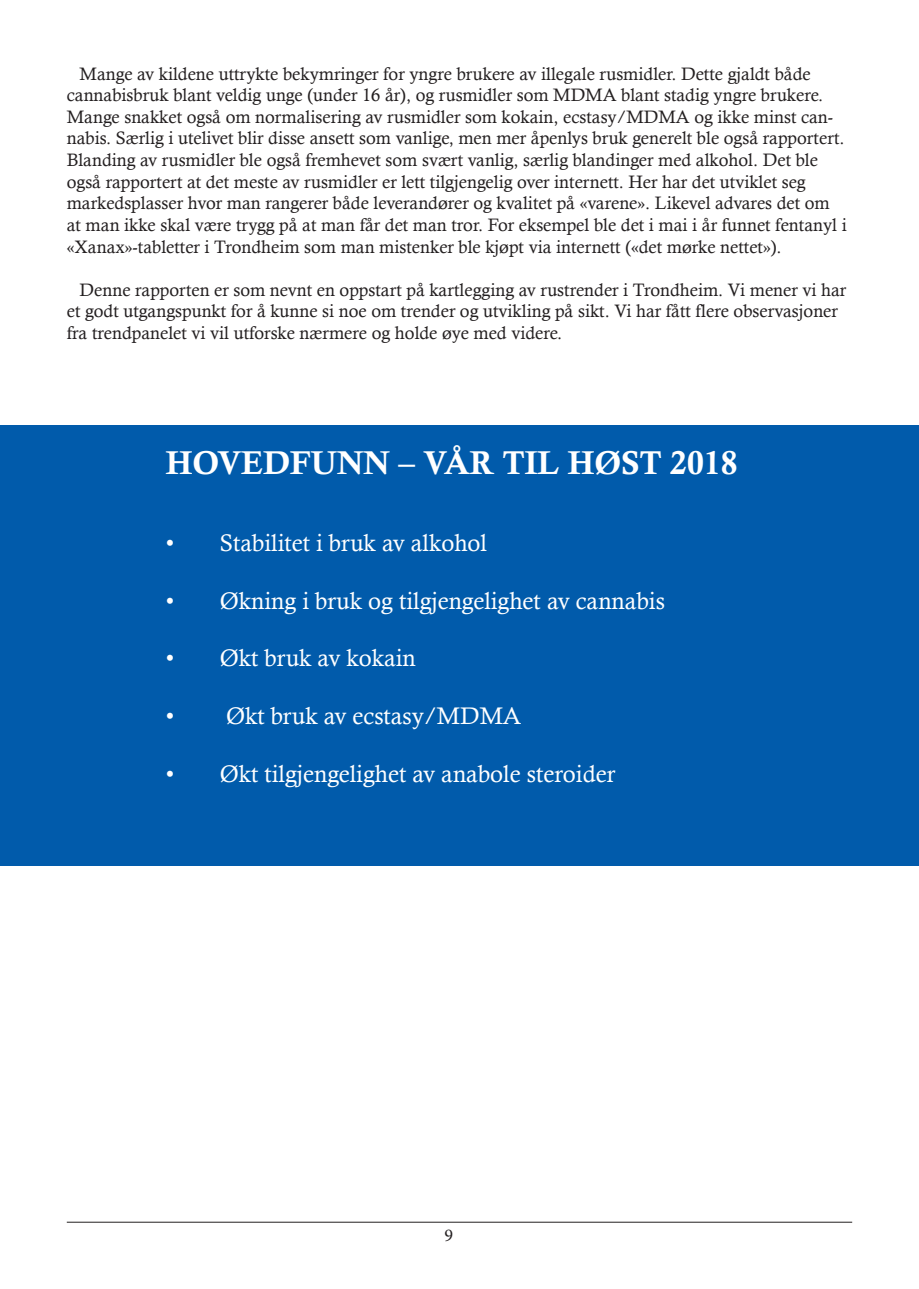
<style>
.page{position:relative;width:919px;height:1289px;background:#fff}
.page>*{position:absolute;margin:0;border:0;box-sizing:border-box;transform-origin:0 0}
.t1{font:33px "Calis MT Bol";color:#fff}
.t2{font:24px "Calisto";color:#fff}
.t3{font:18px/21.6px "Calisto";color:#231f20}
.t4{font:18px "Minion Pro";color:#231f20}
</style>
<div class="page">
<hr style="left:67px;top:1221px;width:785px;height:1px;background:#231f20">
<div style="left:0;top:425px;width:918px;height:440px;background:#015bab"></div>
<p class="t3" style="left:67px;top:62px;width:781px;text-indent:13px">Mange av kildene uttrykte bekymringer for yngre brukere av illegale rusmidler. Dette gjaldt både cannabisbruk blant veldig unge (under 16 år), og rusmidler som MDMA blant stadig yngre brukere.<br>Mange snakket også om normalisering av rusmidler som kokain, ecstasy/MDMA og ikke minst can&shy;nabis. Særlig i utelivet blir disse ansett som vanlige, men mer åpenlys bruk generelt ble også rapportert.<br>Blanding av rusmidler ble også fremhevet som svært vanlig, særlig blandinger med alkohol. Det ble også rapportert at det meste av rusmidler er lett tilgjengelig over internett. Her har det utviklet seg markedsplasser hvor man rangerer både leverandører og kvalitet på «varene». Likevel advares det om at man ikke skal være trygg på at man får det man tror. For eksempel ble det i mai i år funnet fentanyl i «Xanax»-tabletter i Trondheim som man mistenker ble kjøpt via internett («det mørke nettet»).</p>
<p class="t3" style="left:67px;top:278px;width:780px;text-indent:13px">Denne rapporten er som nevnt en oppstart på kartlegging av rustrender i Trondheim. Vi mener vi har et godt utgangspunkt for å kunne si noe om trender og utvikling på sikt. Vi har fått flere observasjoner fra trendpanelet vi vil utforske nærmere og holde øye med videre.</p>
<h1 class="t1" style="left:166px;top:444px;width:573px">HOVEDFUNN – VÅR TIL HØST 2018</h1>
<h2 class="t2" style="left:166px;top:529px;width:323px">• Stabilitet i bruk av alkohol</h2>
<h2 class="t2" style="left:166px;top:586px;width:500px">• Økning i bruk og tilgjengelighet av cannabis</h2>
<h2 class="t2" style="left:166px;top:644px;width:251px">• Økt bruk av kokain</h2>
<h2 class="t2" style="left:166px;top:701px;width:357px">• Økt bruk av ecstasy/MDMA</h2>
<h2 class="t2" style="left:166px;top:759px;width:451px">• Økt tilgjengelighet av anabole steroider</h2>
<p class="t4" style="left:444px;top:1223px;width:10px">9</p>
</div>
